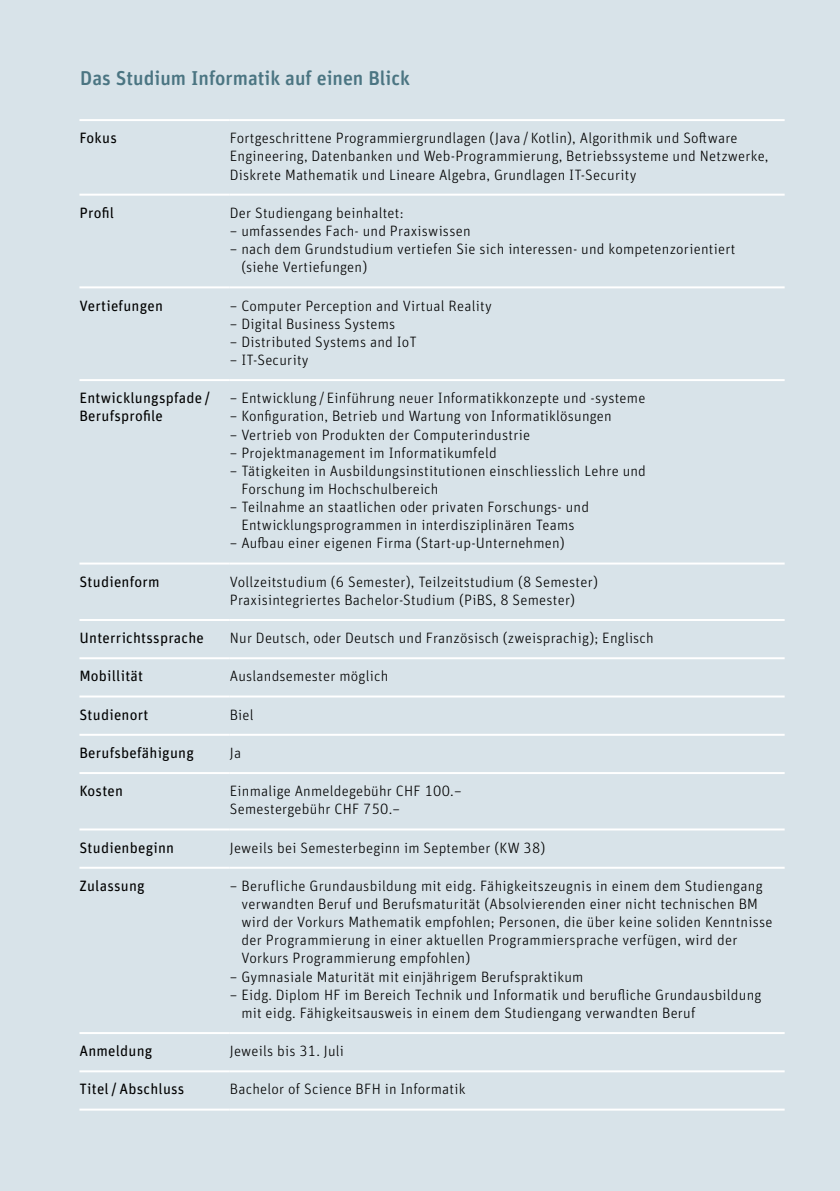
<style>
.page{position:relative;width:840px;height:1191px;background:#fff}
.page>*{position:absolute;margin:0;border:0;box-sizing:border-box;transform-origin:0 0}
.t1{font:500 20px "Unit Rounded Pro";color:#4b7582}
.t2{font:300 15px/18.2px "Unit Rounded Pro";letter-spacing:.015em;color:#000}
.t3{font:15px/18.2px "Unit Rounded Pro";letter-spacing:.015em;color:#000}
</style>
<div class="page">
<div style="left:0;top:0;width:839px;height:1191px;background:#d8e3e9"></div>
<hr style="left:79px;top:119px;width:151px;height:2px;background:#fff">
<hr style="left:230px;top:119px;width:554px;height:2px;background:#fff">
<hr style="left:79px;top:194px;width:151px;height:2px;background:#fff">
<hr style="left:230px;top:194px;width:554px;height:2px;background:#fff">
<hr style="left:79px;top:286px;width:151px;height:2px;background:#fff">
<hr style="left:230px;top:286px;width:554px;height:2px;background:#fff">
<hr style="left:79px;top:379px;width:151px;height:2px;background:#fff">
<hr style="left:230px;top:379px;width:554px;height:2px;background:#fff">
<hr style="left:79px;top:562px;width:151px;height:2px;background:#fff">
<hr style="left:230px;top:562px;width:554px;height:2px;background:#fff">
<hr style="left:79px;top:619px;width:151px;height:2px;background:#fff">
<hr style="left:230px;top:619px;width:554px;height:2px;background:#fff">
<hr style="left:79px;top:657px;width:151px;height:2px;background:#fff">
<hr style="left:230px;top:657px;width:554px;height:2px;background:#fff">
<hr style="left:79px;top:695px;width:151px;height:2px;background:#fff">
<hr style="left:230px;top:695px;width:554px;height:2px;background:#fff">
<hr style="left:79px;top:734px;width:151px;height:2px;background:#fff">
<hr style="left:230px;top:734px;width:554px;height:2px;background:#fff">
<hr style="left:79px;top:772px;width:151px;height:2px;background:#fff">
<hr style="left:230px;top:772px;width:554px;height:2px;background:#fff">
<hr style="left:79px;top:828px;width:151px;height:2px;background:#fff">
<hr style="left:230px;top:828px;width:554px;height:2px;background:#fff">
<hr style="left:79px;top:866px;width:151px;height:2px;background:#fff">
<hr style="left:230px;top:866px;width:554px;height:2px;background:#fff">
<hr style="left:79px;top:1032px;width:151px;height:2px;background:#fff">
<hr style="left:230px;top:1032px;width:554px;height:2px;background:#fff">
<hr style="left:79px;top:1070px;width:151px;height:2px;background:#fff">
<hr style="left:230px;top:1070px;width:554px;height:2px;background:#fff">
<hr style="left:79px;top:1108px;width:151px;height:2px;background:#fff">
<hr style="left:230px;top:1108px;width:554px;height:2px;background:#fff">
<h1 class="t1" style="left:80px;top:64px;width:331px">Das Studium Informatik auf einen Blick</h1>
<p class="t3" style="left:79px;top:128px;width:39px">Fokus</p>
<p class="t2" style="left:230px;top:129px;width:540px">Fortgeschrittene Programmiergrundlagen (Java / Kotlin), Algorithmik und Software<br>Engineering, Datenbanken und Web-Programmierung, Betriebssysteme und Netzwerke,<br>Diskrete Mathematik und Lineare Algebra, Grundlagen IT-Security</p>
<p class="t3" style="left:79px;top:203px;width:36px">Profil</p>
<p class="t2" style="left:230px;top:203px;width:175px">Der Studiengang beinhaltet:</p>
<p class="t2" style="left:230px;top:221px;width:242px">– umfassendes Fach- und Praxiswissen</p>
<p class="t2" style="left:241px;top:239px;width:495px;text-indent:-11px">– nach dem Grundstudium vertiefen Sie sich interessen- und kompetenzorientiert (siehe Vertiefungen)</p>
<p class="t3" style="left:79px;top:295px;width:85px">Vertiefungen</p>
<p class="t2" style="left:230px;top:296px;width:263px">– Computer Perception and Virtual Reality</p>
<p class="t2" style="left:230px;top:314px;width:167px">– Digital Business Systems</p>
<p class="t2" style="left:230px;top:332px;width:188px">– Distributed Systems and IoT</p>
<p class="t2" style="left:230px;top:350px;width:80px">– IT-Security</p>
<p class="t3" style="left:79px;top:388px;width:132px">Entwicklungspfade /<br>Berufsprofile</p>
<p class="t2" style="left:230px;top:389px;width:417px">– Entwicklung / Einführung neuer Informatikkonzepte und -systeme</p>
<p class="t2" style="left:230px;top:407px;width:383px">– Konfiguration, Betrieb und Wartung von Informatiklösungen</p>
<p class="t2" style="left:230px;top:425px;width:302px">– Vertrieb von Produkten der Computerindustrie</p>
<p class="t2" style="left:230px;top:443px;width:268px">– Projektmanagement im Informatikumfeld</p>
<p class="t2" style="left:241px;top:461px;width:406px;text-indent:-11px">– Tätigkeiten in Ausbildungsinstitutionen einschliesslich Lehre und<br>Forschung im Hochschulbereich</p>
<p class="t2" style="left:230px;top:497px;width:360px;text-align:center">– Teilnahme an staatlichen oder privaten Forschungs- und<br>Entwicklungsprogrammen in interdisziplinären Teams</p>
<p class="t2" style="left:230px;top:534px;width:336px">– Aufbau einer eigenen Firma (Start-up-Unternehmen)</p>
<p class="t3" style="left:79px;top:571px;width:82px">Studienform</p>
<p class="t2" style="left:230px;top:572px;width:369px">Vollzeitstudium (6 Semester), Teilzeitstudium (8 Semester)<br>Praxisintegriertes Bachelor-Studium (PiBS, 8 Semester)</p>
<p class="t3" style="left:79px;top:628px;width:126px">Unterrichtssprache</p>
<p class="t2" style="left:230px;top:628px;width:425px">Nur Deutsch, oder Deutsch und Französisch (zweisprachig); Englisch</p>
<p class="t3" style="left:79px;top:666px;width:65px">Mobillität</p>
<p class="t2" style="left:230px;top:666px;width:160px">Auslandsemester möglich</p>
<p class="t3" style="left:79px;top:704px;width:70px">Studienort</p>
<p class="t2" style="left:230px;top:705px;width:25px">Biel</p>
<p class="t3" style="left:79px;top:743px;width:116px">Berufsbefähigung</p>
<p class="t2" style="left:230px;top:743px;width:13px">Ja</p>
<p class="t3" style="left:79px;top:781px;width:45px">Kosten</p>
<p class="t2" style="left:230px;top:781px;width:233px">Einmalige Anmeldegebühr CHF 100.–<br>Semestergebühr CHF 750.–</p>
<p class="t3" style="left:79px;top:837px;width:96px">Studienbeginn</p>
<p class="t2" style="left:230px;top:838px;width:317px">Jeweils bei Semesterbeginn im September (KW 38)</p>
<p class="t3" style="left:79px;top:875px;width:67px">Zulassung</p>
<p class="t2" style="left:241px;top:876px;width:532px;text-indent:-12px">– Berufliche Grundausbildung mit eidg. Fähigkeitszeugnis in einem dem Studiengang verwandten Beruf und Berufsmaturität (Absolvierenden einer nicht technischen BM wird der Vorkurs Mathematik empfohlen; Personen, die über keine soliden Kenntnisse der Programmierung in einer aktuellen Programmiersprache verfügen, wird der Vorkurs Programmierung empfohlen)</p>
<p class="t2" style="left:230px;top:967px;width:355px">– Gymnasiale Maturität mit einjährigem Berufspraktikum</p>
<p class="t2" style="left:241px;top:985px;width:521px;text-indent:-11px">– Eidg. Diplom HF im Bereich Technik und Informatik und berufliche Grundausbildung mit eidg. Fähigkeitsausweis in einem dem Studiengang verwandten Beruf</p>
<p class="t3" style="left:79px;top:1041px;width:74px">Anmeldung</p>
<p class="t2" style="left:230px;top:1041px;width:115px">Jeweils bis 31. Juli</p>
<p class="t3" style="left:79px;top:1079px;width:106px">Titel/ Abschluss</p>
<p class="t2" style="left:230px;top:1079px;width:237px">Bachelor of Science BFH in Informatik</p>
</div>
